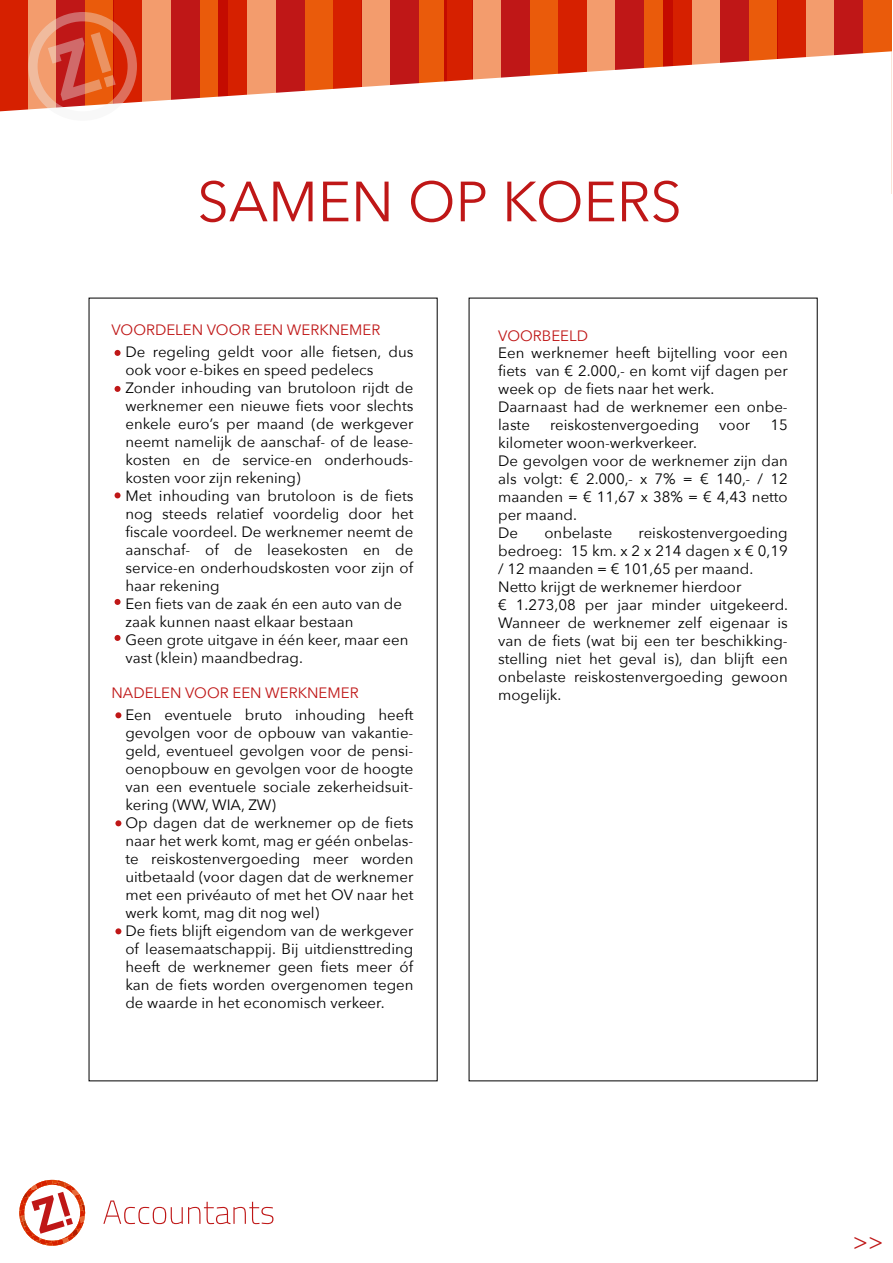
<style>
.page{position:relative;width:893px;height:1263px;background:#fff}
.page>*{position:absolute;margin:0;border:0;box-sizing:border-box;transform-origin:0 0}
.t1{font:56.1px "Avenir Next";color:#bf1717}
.t2{font:23.1px "Avenir Next";color:#bf1717}
.t3{font:15px/18px "Avenir Next";color:#000}
.t4{font:15px "Avenir Next";color:#bf1717}
</style>
<div class="page">
<div style="left:28px;top:0;width:28px;height:194px;background:#f39c6d"></div>
<div style="left:85px;top:0;width:29px;height:194px;background:#ea5b0b"></div>
<div style="left:56px;top:0;width:29px;height:194px;background:#bf1717"></div>
<div style="left:0;top:0;width:28px;height:194px;background:#d62000"></div>
<div style="left:142px;top:0;width:29px;height:194px;background:#f39c6d"></div>
<div style="left:199px;top:0;width:29px;height:194px;background:#ea5b0b"></div>
<div style="left:171px;top:0;width:28px;height:194px;background:#bf1717"></div>
<div style="left:114px;top:0;width:28px;height:194px;background:#d62000"></div>
<div style="left:247px;top:0;width:29px;height:194px;background:#f39c6d"></div>
<div style="left:304px;top:0;width:29px;height:194px;background:#ea5b0b"></div>
<div style="left:276px;top:0;width:28px;height:194px;background:#bf1717"></div>
<div style="left:219px;top:0;width:28px;height:194px;background:linear-gradient(to right,#c40b00,#db2600)"></div>
<div style="left:362px;top:0;width:28px;height:194px;background:#f39c6d"></div>
<div style="left:419px;top:0;width:28px;height:194px;background:#ea5b0b"></div>
<div style="left:390px;top:0;width:29px;height:194px;background:#bf1717"></div>
<div style="left:333px;top:0;width:29px;height:194px;background:#d62000"></div>
<div style="left:472px;top:0;width:29px;height:194px;background:#f39c6d"></div>
<div style="left:529px;top:0;width:29px;height:194px;background:#ea5b0b"></div>
<div style="left:501px;top:0;width:28px;height:194px;background:#bf1717"></div>
<svg style="left:444px;top:0;width:28px;height:51px"></svg>
<div style="left:587px;top:0;width:28px;height:194px;background:#f39c6d"></div>
<div style="left:644px;top:0;width:28px;height:194px;background:#ea5b0b"></div>
<div style="left:615px;top:0;width:29px;height:194px;background:#bf1717"></div>
<div style="left:558px;top:0;width:29px;height:194px;background:#d62000"></div>
<div style="left:692px;top:0;width:28px;height:194px;background:#f39c6d"></div>
<div style="left:749px;top:0;width:28px;height:194px;background:#ea5b0b"></div>
<div style="left:720px;top:0;width:29px;height:194px;background:#bf1717"></div>
<svg style="left:663px;top:0;width:29px;height:51px"></svg>
<div style="left:806px;top:0;width:29px;height:194px;background:#f39c6d"></div>
<div style="left:863px;top:0;width:29px;height:194px;background:#ea5b0b"></div>
<div style="left:835px;top:0;width:28px;height:194px;background:#bf1717"></div>
<div style="left:777px;top:0;width:29px;height:194px;background:#d62000"></div>
<svg style="left:0;top:51px;width:892px;height:143px;fill:#fff"></svg>
<svg style="left:28px;top:12px;width:109px;height:109px"></svg>
<svg style="left:19px;top:1180px;width:67px;height:66px"></svg>
<svg style="left:103px;top:1200px;width:170px;height:24px"></svg>
<svg style="left:115px;top:350px;width:6px;height:6px"></svg>
<svg style="left:115px;top:386px;width:6px;height:6px"></svg>
<svg style="left:115px;top:492px;width:6px;height:6px"></svg>
<svg style="left:115px;top:599px;width:6px;height:6px"></svg>
<svg style="left:115px;top:635px;width:6px;height:6px"></svg>
<svg style="left:115px;top:712px;width:6px;height:6px"></svg>
<svg style="left:115px;top:820px;width:6px;height:6px"></svg>
<svg style="left:115px;top:928px;width:6px;height:6px"></svg>
<h1 class="t1" style="left:197px;top:154px;width:486px">SAMEN OP KOERS</h1>
<p class="t4" style="left:111px;top:317px;width:270px">VOORDELEN VOOR EEN WERKNEMER</p>
<p class="t3" style="left:125px;top:342px;width:290px">De regeling geldt voor alle fietsen, dus ook voor e-bikes en speed pedelecs Zonder inhouding van brutoloon rĳdt de werknemer een nieuwe fiets voor slechts enkele euro’s per maand (de werkgever neemt namelĳk de aanschaf- of de lease&shy;kosten en de service-en onderhouds&shy;kosten voor zĳn rekening)<br>Met inhouding van brutoloon is de fiets nog steeds relatief voordelig door het fiscale voordeel. De werknemer neemt de aanschaf- of de leasekosten en de service-en onderhoudskosten voor zĳn of haar rekening<br>Een fiets van de zaak én een auto van de zaak kunnen naast elkaar bestaan<br>Geen grote uitgave in één keer, maar een vast (klein) maandbedrag.</p>
<p class="t4" style="left:111px;top:680px;width:249px">NADELEN VOOR EEN WERKNEMER</p>
<p class="t3" style="left:125px;top:705px;width:290px">Een eventuele bruto inhouding heeft gevolgen voor de opbouw van vakantie&shy;geld, eventueel gevolgen voor de pensi&shy;oenopbouw en gevolgen voor de hoogte van een eventuele sociale zekerheidsuit&shy;kering (WW, WIA, ZW)<br>Op dagen dat de werknemer op de fiets naar het werk komt, mag er géén onbelas&shy;te reiskostenvergoeding meer worden uitbetaald (voor dagen dat de werknemer met een privéauto of met het OV naar het werk komt, mag dit nog wel)<br>De fiets blĳft eigendom van de werkgever of leasemaatschappĳ. Bĳ uitdiensttreding heeft de werknemer geen fiets meer óf kan de fiets worden overgenomen tegen de waarde in het economisch verkeer.</p>
<p class="t4" style="left:498px;top:323px;width:91px">VOORBEELD</p>
<p class="t3" style="left:498px;top:343px;width:291px">Een werknemer heeft bĳtelling voor een fiets van € 2.000,- en komt vĳf dagen per week op de fiets naar het werk.<br>Daarnaast had de werknemer een onbe&shy;laste</p>
<p class="t3" style="left:550px;top:415px;width:151px">reiskostenvergoeding</p>
<p class="t3" style="left:719px;top:415px;width:33px">voor</p>
<p class="t3" style="left:770px;top:415px;width:19px">15</p>
<p class="t3" style="left:498px;top:433px;width:291px">kilometer woon-werkverkeer.<br>De gevolgen voor de werknemer zĳn dan als volgt: € 2.000,- x 7% = € 140,- / 12 maanden = € 11,67 x 38% = € 4,43 netto per maand.<br>De</p>
<p class="t3" style="left:498px;top:523px;width:291px;text-indent:140px">reiskostenvergoeding bedroeg: 15 km. x 2 x 214 dagen x € 0,19 / 12 maanden = € 101,65 per maand.<br>Netto krĳgt de werknemer hierdoor<br>€ 1.273,08 per jaar minder uitgekeerd.<br>Wanneer de werknemer zelf eigenaar is van de fiets (wat bĳ een ter beschikking&shy;stelling niet het geval is), dan blĳft een onbelaste reiskostenvergoeding gewoon mogelĳk.</p>
<p class="t3" style="left:544px;top:523px;width:69px">onbelaste</p>
<h2 class="t2" style="left:853px;top:1222px;width:32px">&gt;&gt;</h2>
</div>
